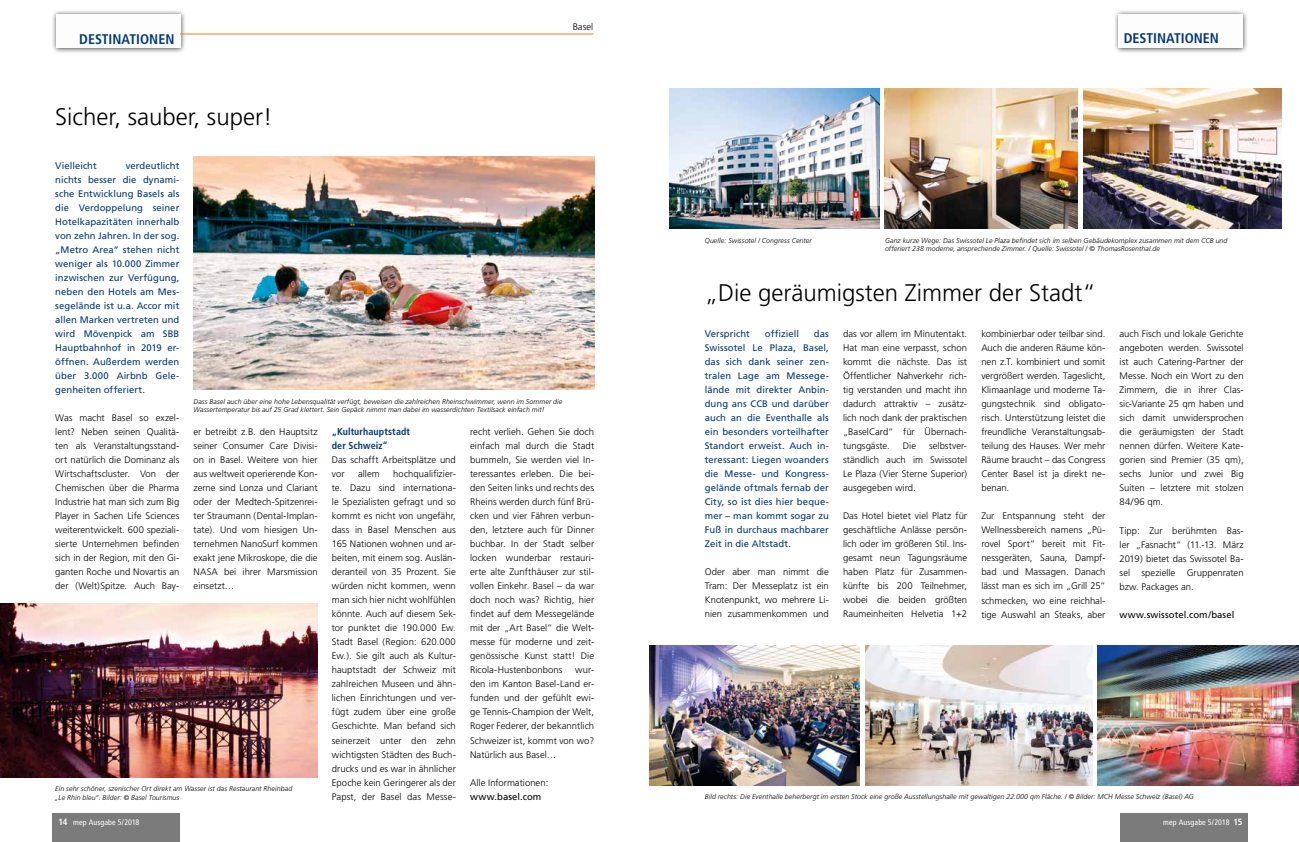
<style>
.page{position:relative;width:1299px;height:842px;background:#fff}
.page>*{position:absolute;margin:0;border:0;box-sizing:border-box;transform-origin:0 0}
.t1{font:300 24px "Frutiger";color:#000}
.t2{font:700 condensed 14px "Frutiger";color:#033878}
.t3{font:700 condensed 10px/14px "Frutiger";letter-spacing:.01em;color:#033878}
.t4{font:300 9.5px/14px "Frutiger";color:#000;text-align:justify}
.t5{font:9.5px/14px "Frutiger";letter-spacing:.005em;color:#033878;text-align:justify}
.t6{font:9.5px "Frutiger";letter-spacing:.01em;color:#000}
.t7{font:condensed 8px "Frutiger";letter-spacing:.01em;color:#fff}
.t8{font:italic 300 7px/8.4px "Frutiger";letter-spacing:.01em;color:#000}
.s1{font-style:normal}
.s2{font-weight:700;font-size:9px}
</style>
<div class="page">
<div style="left:53px;top:814px;width:127px;height:28px;background:#7c7b7b"></div>
<div style="left:1119px;top:814px;width:127px;height:28px;background:#7c7b7b"></div>
<div style="left:51px;top:10px;width:135px;height:44px;background:#000;opacity:.75"></div>
<div style="left:56px;top:15px;width:124px;height:33px;background:#fdfdfd"></div>
<div style="left:1113px;top:10px;width:135px;height:44px;background:#000;opacity:.75"></div>
<div style="left:1118px;top:15px;width:124px;height:33px;background:#fdfdfd"></div>
<hr style="left:180px;top:34px;width:413px;height:1px;background:#f07e26">
<img style="left:0;top:603px;width:317px;height:174px">
<img style="left:193px;top:156px;width:401px;height:234px">
<img style="left:649px;top:645px;width:210px;height:140px">
<img style="left:865px;top:645px;width:227px;height:140px">
<img style="left:1097px;top:645px;width:201px;height:140px">
<img style="left:669px;top:89px;width:210px;height:140px">
<img style="left:884px;top:89px;width:193px;height:140px">
<img style="left:1083px;top:89px;width:198px;height:140px">
<p class="t4" style="left:572px;top:20px;width:22px">Basel</p>
<h2 class="t2" style="left:79px;top:31px;width:97px">DESTINATIONEN</h2>
<h2 class="t2" style="left:1123px;top:29px;width:97px">DESTINATIONEN</h2>
<h1 class="t1" style="left:55px;top:103px;width:218px">Sicher, sauber, super!</h1>
<p class="t5" style="left:55px;top:159px;width:43px">Vielleicht</p>
<p class="t5" style="left:55px;top:159px;width:126px;text-indent:70px">verdeutlicht nichts besser die dynami&shy;sche Entwicklung Basels als die Verdoppelung seiner Hotelkapazitäten innerhalb von zehn Jahren. In der sog. „Metro Area“ stehen nicht weniger als 10.000 Zimmer inzwischen zur Verfügung, neben den Hotels am Mes&shy;segelände ist u.a. Accor mit allen Marken vertreten und wird Mövenpick am SBB Hauptbahnhof in 2019 er&shy;öffnen. Außerdem werden über 3.000 Airbnb Gele&shy;genheiten offeriert.</p>
<p class="t4" style="left:55px;top:411px;width:126px">Was macht Basel so exzel&shy;lent? Neben seinen Qualitä&shy;ten als Veranstaltungsstand&shy;ort natürlich die Dominanz als Wirtschaftscluster. Von der Chemischen über die Pharma Industrie hat man sich zum Big Player in Sachen Life Sciences weiterentwickelt. 600 speziali&shy;sierte Unternehmen befinden sich in der Region, mit den Gi&shy;ganten Roche und Novartis an der (Welt)Spitze. Auch Bay-</p>
<p class="t8" style="left:193px;top:397px;width:370px">Dass Basel auch über eine hohe Lebensqualität verfügt, beweisen die zahlreichen Rheinschwimmer, wenn im Sommer die<br>Wassertemperatur bis auf 25 Grad klettert. Sein Gepäck nimmt man dabei im wasserdichten Textilsack einfach mit!</p>
<p class="t4" style="left:193px;top:425px;width:126px">er betreibt z.B. den Hauptsitz seiner Consumer Care Divisi&shy;on in Basel. Weitere von hier aus weltweit operierende Kon&shy;zerne sind Lonza und Clariant oder der Medtech-Spitzenrei&shy;ter Straumann (Dental-Implan&shy;tate). Und vom hiesigen Un&shy;ternehmen NanoSurf kommen exakt jene Mikroskope, die die NASA bei ihrer Marsmission einsetzt…</p>
<p class="t3" style="left:332px;top:425px;width:80px">„Kulturhauptstadt der Schweiz“</p>
<p class="t4" style="left:470px;top:425px;width:126px">recht verlieh. Gehen Sie doch einfach mal durch die Stadt bummeln, Sie werden viel In&shy;teressantes erleben. Die bei&shy;den Seiten links und rechts des Rheins werden durch fünf Brü&shy;cken und vier Fähren verbun&shy;den, letztere auch für Dinner buchbar. In der Stadt selber locken wunderbar restauri&shy;erte alte Zunfthäuser zur stil&shy;vollen Einkehr. Basel – da war doch noch was? Richtig, hier findet auf dem Messegelände mit der „Art Basel“ die Welt&shy;messe für moderne und zeit&shy;genössische Kunst statt! Die Ricola-Hustenbonbons</p>
<p class="t4" style="left:332px;top:453px;width:126px">Das schafft Arbeitsplätze und vor</p>
<p class="t4" style="left:332px;top:467px;width:126px;text-indent:61px">hochqualifizier&shy;te. Dazu sind internationa&shy;le Spezialisten gefragt und so kommt es nicht von ungefähr, dass in Basel Menschen aus 165 Nationen wohnen und ar&shy;beiten, mit einem sog. Auslän&shy;deranteil von 35 Prozent. Sie würden nicht kommen, wenn man sich hier nicht wohlfühlen könnte. Auch auf diesem Sek&shy;tor punktet die 190.000 Ew.<br>Stadt Basel (Region: 620.000<br>Ew.). Sie gilt auch als Kultur&shy;hauptstadt der Schweiz mit zahlreichen Museen und ähn&shy;lichen Einrichtungen und ver&shy;fügt zudem über eine große Geschichte. Man befand sich seinerzeit unter den zehn wichtigsten Städten des Buch&shy;drucks und es war in ähnlicher Epoche kein Geringerer als der Papst, der Basel das Messe-</p>
<p class="t4" style="left:358px;top:467px;width:23px">allem</p>
<p class="t4" style="left:470px;top:663px;width:126px;text-indent:105px">wur&shy;den im Kanton Basel-Land er&shy;funden und der gefühlt ewi&shy;ge Tennis-Champion der Welt, Roger Federer, der bekanntlich Schweizer ist, kommt von wo?<br>Natürlich aus Basel…</p>
<p class="t4" style="left:470px;top:775px;width:80px">Alle Informationen:</p>
<p class="t6" style="left:470px;top:791px;width:73px">www.basel.com</p>
<p class="t8" style="left:55px;top:785px;width:238px">Ein sehr schöner, szenischer Ort direkt am Wasser ist das Restaurant Rheinbad „Le Rhin bleu“. Bilder: <span class="s1">©</span> Basel Tourismus</p>
<p class="t8" style="left:704px;top:236px;width:109px">Quelle: Swissotel / Congress Center</p>
<p class="t8" style="left:885px;top:236px;width:344px">Ganz kurze Wege: Das Swissotel Le Plaza befindet sich im selben Gebäudekomplex zusammen mit dem CCB und offeriert 238 moderne, ansprechende Zimmer. / Quelle: Swissotel / <span class="s1">©</span> ThomasRosenthal.de</p>
<h1 class="t1" style="left:704px;top:279px;width:392px">„Die geräumigsten Zimmer der Stadt“</h1>
<p class="t5" style="left:704px;top:327px;width:47px">Verspricht</p>
<p class="t5" style="left:765px;top:327px;width:35px">offiziell</p>
<p class="t5" style="left:704px;top:327px;width:126px;text-indent:109px">das Swissotel Le Plaza, Basel, das sich dank seiner zen&shy;tralen Lage am Messege&shy;lände mit direkter Anbin&shy;dung ans CCB und darüber auch an die Eventhalle als ein besonders vorteilhafter Standort erweist. Auch in&shy;teressant: Liegen woanders die Messe- und Kongress&shy;gelände oftmals fernab der City, so ist dies hier beque&shy;mer – man kommt sogar zu Fuß in durchaus machbarer Zeit in die Altstadt.</p>
<p class="t4" style="left:704px;top:565px;width:126px">Oder aber man nimmt die Tram: Der Messeplatz ist ein Knotenpunkt, wo mehrere Li&shy;nien zusammenkommen und</p>
<p class="t4" style="left:843px;top:327px;width:126px">das vor allem im Minutentakt.<br>Hat man eine verpasst, schon kommt die nächste. Das ist Öffentlicher Nahverkehr rich&shy;tig verstanden und macht ihn dadurch attraktiv – zusätz&shy;lich noch dank der praktischen „BaselCard“ für Übernach&shy;tungsgäste.</p>
<p class="t4" style="left:843px;top:439px;width:126px;text-indent:86px">selbstver&shy;ständlich auch im Swissotel Le Plaza (Vier Sterne Superior) ausgegeben wird.</p>
<p class="t4" style="left:843px;top:509px;width:126px">Das Hotel bietet viel Platz für geschäftliche Anlässe persön&shy;lich oder im größeren Stil. Ins&shy;gesamt neun Tagungsräume haben Platz für Zusammen&shy;künfte bis 200 Teilnehmer, wobei die beiden größten Raumeinheiten Helvetia 1+2</p>
<p class="t4" style="left:902px;top:439px;width:15px">Die</p>
<p class="t4" style="left:981px;top:327px;width:126px">kombinierbar oder teilbar sind.<br>Auch die anderen Räume kön&shy;nen z.T. kombiniert und somit vergrößert werden. Tageslicht, Klimaanlage und moderne Ta&shy;gungstechnik sind obligato&shy;risch. Unterstützung leistet die freundliche Veranstaltungsab&shy;teilung des Hauses. Wer mehr Räume braucht – das Congress Center Basel ist ja direkt ne&shy;benan.</p>
<p class="t4" style="left:981px;top:509px;width:126px">Zur Entspannung steht der Wellnessbereich namens „Pü&shy;rovel Sport“ bereit mit Fit&shy;nessgeräten, Sauna, Dampf&shy;bad und Massagen. Danach lässt man es sich im „Grill 25“ schmecken, wo eine reichhal&shy;tige Auswahl an Steaks, aber</p>
<p class="t4" style="left:1119px;top:327px;width:126px">auch Fisch und lokale Gerichte angeboten werden. Swissotel ist auch Catering-Partner der Messe. Noch ein Wort zu den Zimmern, die in ihrer Clas&shy;sic-Variante 25 qm haben und sich damit unwidersprochen die geräumigsten der Stadt nennen dürfen. Weitere Kate&shy;gorien sind Premier (35 qm), sechs Junior und zwei Big Suiten – letztere mit stolzen 84/96 qm.</p>
<p class="t4" style="left:1119px;top:523px;width:126px">Tipp: Zur berühmten Bas&shy;ler „Fasnacht“ (11.-13. März 2019) bietet das Swissotel Ba&shy;sel spezielle Gruppenraten bzw. Packages an.</p>
<p class="t6" style="left:1119px;top:609px;width:116px">www.swissotel.com/basel</p>
<p class="t8" style="left:704px;top:792px;width:490px">Bild rechts: Die Eventhalle beherbergt im ersten Stock eine große Ausstellungshalle mit gewaltigen 22.000 qm Fläche. / <span class="s1">©</span> Bilder: MCH Messe Schweiz (Basel) AG</p>
<p class="t7" style="left:58px;top:818px;width:83px"><span class="s2">14</span> mep Ausgabe 5/2018</p>
<p class="t7" style="left:1163px;top:818px;width:81px">mep Ausgabe 5/2018 <span class="s2">15</span></p>
</div>
